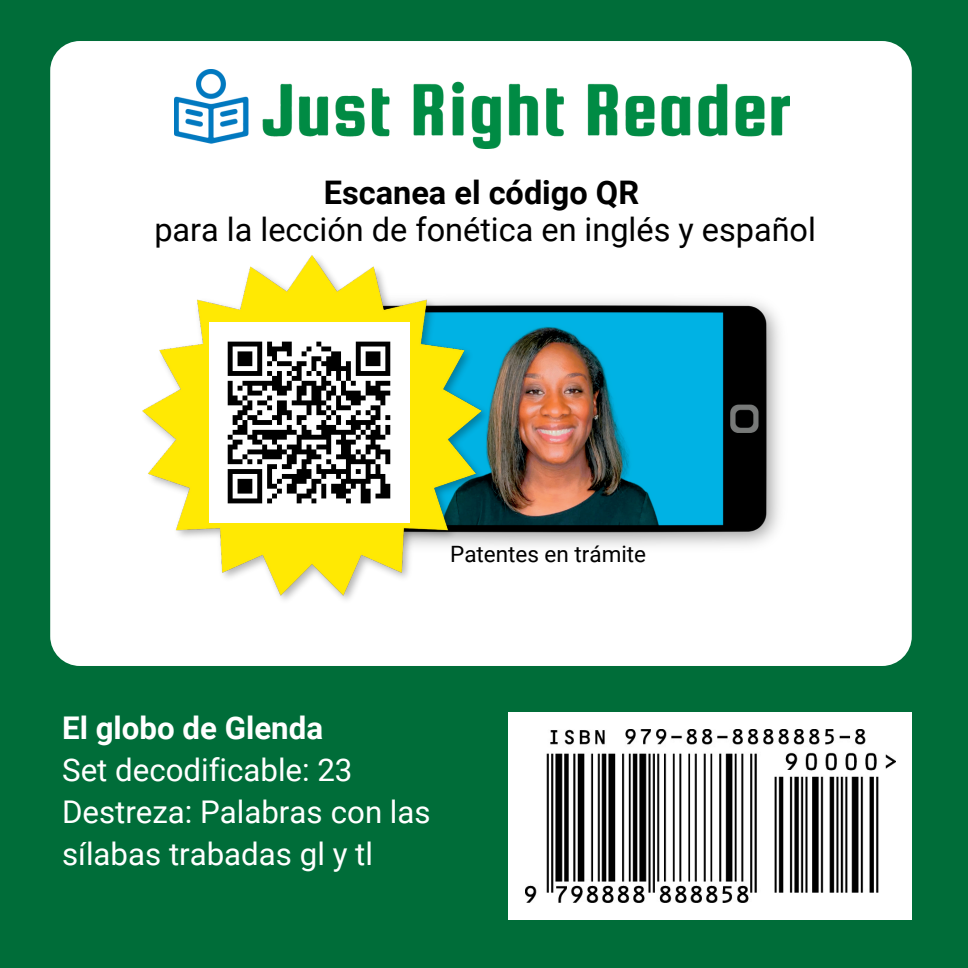
<style>
.page{position:relative;width:968px;height:968px;background:#006d39}
.page>*{position:absolute;margin:0;border:0;box-sizing:border-box;transform-origin:0 0}
.t1{font:32.5px "Roboto";color:#000}
.t2{font:700 32.5px "Roboto";color:#000}
.t3{font:31.25px/42.2px "Roboto";color:#fff}
.t4{font:700 31.25px "Roboto";color:#fff}
.t5{font:22.5px "Roboto";color:#000}
</style>
<div class="page">
<div style="left:50px;top:41px;width:861px;height:625px;background:#fff;border-radius:30px"></div>
<div style="left:508px;top:712px;width:403px;height:207px;background:#fff"></div>
<img style="left:174px;top:70px;width:615px;height:79px">
<img style="left:495px;top:300px;width:285px;height:246px">
<img style="left:142px;top:255px;width:353px;height:345px">
<img style="left:209px;top:322px;width:200px;height:201px">
<img style="left:525px;top:729px;width:370px;height:173px">
<p class="t2" style="left:324px;top:174px;width:317px">Escanea el código QR</p>
<p class="t1" style="left:154px;top:211px;width:663px">para la lección de fonética en inglés y español</p>
<p class="t5" style="left:450px;top:541px;width:197px">Patentes en trámite</p>
<p class="t4" style="left:62px;top:709px;width:262px">El globo de Glenda</p>
<p class="t3" style="left:62px;top:749px;width:370px">Set decodificable: 23<br>Destreza: Palabras con las sílabas trabadas gl y tl</p>
</div>
